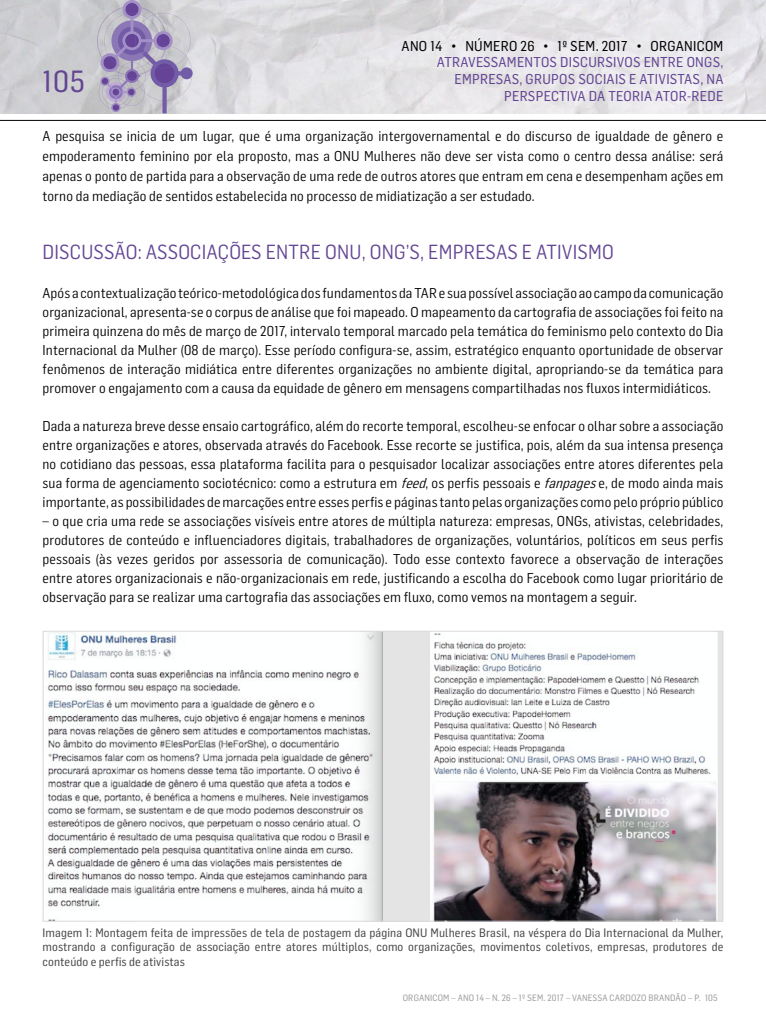
<style>
.page{position:relative;width:766px;height:1021px;background:#fff}
.page>*{position:absolute;margin:0;border:0;box-sizing:border-box;transform-origin:0 0}
.t1{font:30px "Flama Semicondensed Basic";color:#634594}
.t2{font:20px "Flama Semicondensed";letter-spacing:.01em;color:#634594}
.t3{font:14px/19px "Flama Semicondensed";letter-spacing:.01em;color:#000;text-align:justify}
.t4{font:14px/16.8px "Flama Semicondensed Basic";letter-spacing:.02em;color:#634594;text-align:right}
.t5{font:14px "Flama Semicondensed Basic";letter-spacing:.02em;color:#000}
.t6{font:12px/14.5px "Flama Semicondensed Basic";letter-spacing:.01em;color:#494848;text-align:justify}
.t7{font:9px "Flama Semicondensed Basic";letter-spacing:.02em;color:#9d9d9c}
.s1{font-style:italic}
</style>
<div class="page">
<img style="left:0;top:0;width:765px;height:113px">
<hr style="left:0;top:120px;width:765px;height:1px;background:#000">
<svg style="left:97px;top:0;width:95px;height:113px;background:#afa6c1"></svg>
<img style="left:47px;top:632px;width:674px;height:287px">
<p class="t5" style="left:401px;top:37px;width:323px">ANO 14 • NÚMERO 26 • 1º SEM. 2017 • ORGANICOM</p>
<p class="t4" style="left:437px;top:53px;width:288px">ATRAVESSAMENTOS DISCURSIVOS ENTRE ONGS,<br>EMPRESAS, GRUPOS SOCIAIS E ATIVISTAS, NA<br>PERSPECTIVA DA TEORIA ATOR-REDE</p>
<h1 class="t1" style="left:43px;top:62px;width:44px">105</h1>
<p class="t3" style="left:43px;top:125px;width:682px;line-height:20px">A pesquisa se inicia de um lugar, que é uma organização intergovernamental e do discurso de igualdade de gênero e empoderamento feminino por ela proposto, mas a ONU Mulheres não deve ser vista como o centro dessa análise: será apenas o ponto de partida para a observação de uma rede de outros atores que entram em cena e desempenham ações em torno da mediação de sentidos estabelecida no processo de midiatização a ser estudado.</p>
<h2 class="t2" style="left:43px;top:239px;width:572px">DISCUSSÃO: ASSOCIAÇÕES ENTRE ONU, ONG’S, EMPRESAS E ATIVISMO</h2>
<p class="t3" style="left:43px;top:283px;width:682px">Após a contextualização teórico-metodológica dos fundamentos da TAR e sua possível associação ao campo da comunicação organizacional, apresenta-se o corpus de análise que foi mapeado. O mapeamento da cartografia de associações foi feito na primeira quinzena do mês de março de 2017, intervalo temporal marcado pela temática do feminismo pelo contexto do Dia Internacional da Mulher (08 de março). Esse período configura-se, assim, estratégico enquanto oportunidade de observar fenômenos de interação midiática entre diferentes organizações no ambiente digital, apropriando-se da temática para promover o engajamento com a causa da equidade de gênero em mensagens compartilhadas nos fluxos intermidiáticos.</p>
<p class="t3" style="left:43px;top:416px;width:682px">Dada a natureza breve desse ensaio cartográfico, além do recorte temporal, escolheu-se enfocar o olhar sobre a associação entre organizações e atores, observada através do Facebook. Esse recorte se justifica, pois, além da sua intensa presença no cotidiano das pessoas, essa plataforma facilita para o pesquisador localizar associações entre atores diferentes pela sua forma de agenciamento sociotécnico: como a estrutura em <span class="s1">feed</span>, os perfis pessoais e <span class="s1">fanpages</span>e, de modo ainda mais importante, as possibilidades de marcações entre esses perfis e páginas tanto pelas organizações como pelo próprio público</p>
<p class="t3" style="left:43px;top:511px;width:682px">– o que cria uma rede se associações visíveis entre atores de múltipla natureza: empresas, ONGs, ativistas, celebridades, produtores de conteúdo e influenciadores digitais, trabalhadores de organizações, voluntários, políticos em seus perfis pessoais (às vezes geridos por assessoria de comunicação). Todo esse contexto favorece a observação de interações entre atores organizacionais e não-organizacionais em rede, justificando a escolha do Facebook como lugar prioritário de observação para se realizar uma cartografia das associações em fluxo, como vemos na montagem a seguir.</p>
<p class="t6" style="left:43px;top:925px;width:682px">Imagem 1: Montagem feita de impressões de tela de postagem da página ONU Mulheres Brasil, na véspera do Dia Internacional da Mulher, mostrando a configuração de associação entre atores múltiplos, como organizações, movimentos coletivos, empresas, produtores de conteúdo e perfis de ativistas</p>
<p class="t7" style="left:402px;top:992px;width:316px">ORGANICOM – ANO 14 – N. 26 – 1º SEM. 2017 – VANESSA CARDOZO BRANDÃO – P. 105</p>
</div>
